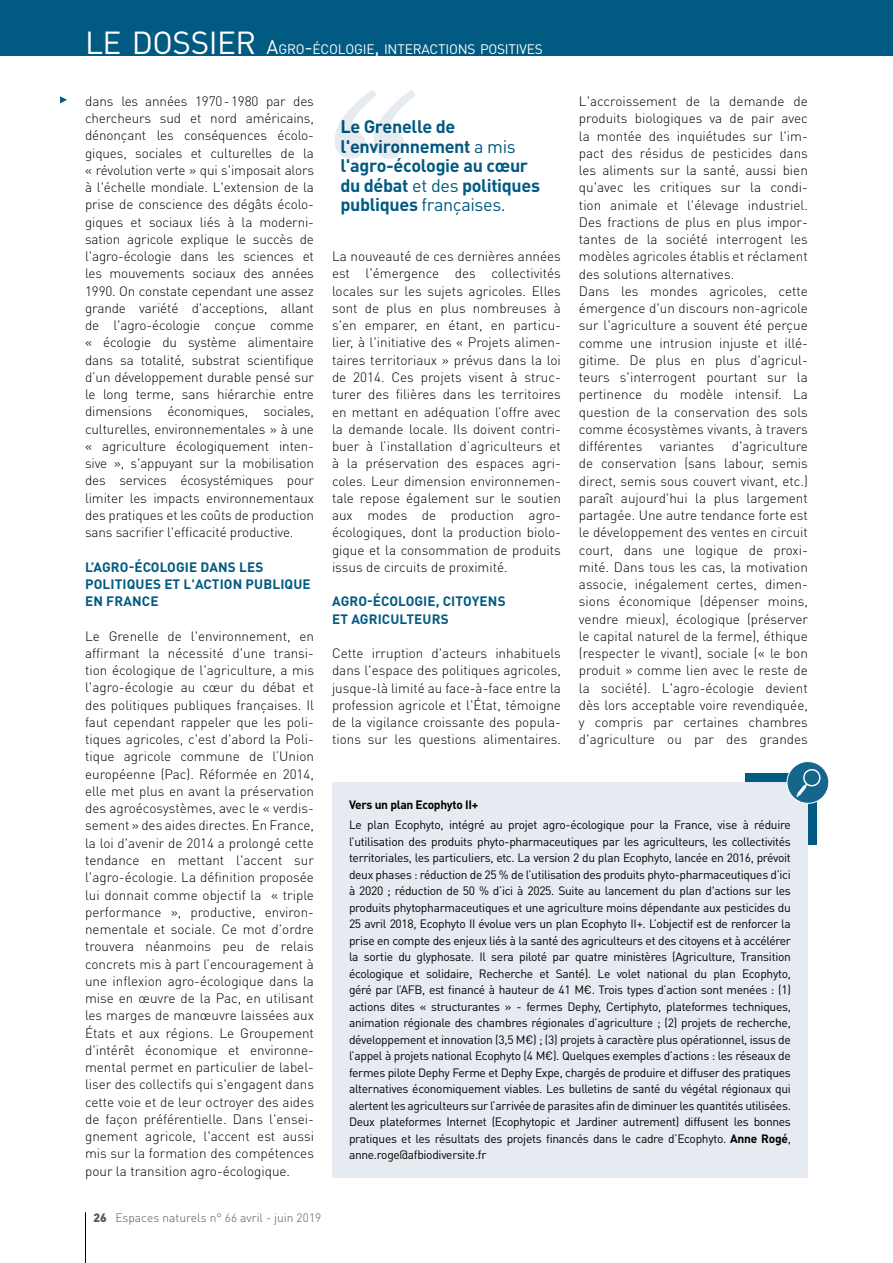
<style>
.page{position:relative;width:893px;height:1263px;background:#fff}
.page>*{position:absolute;margin:0;border:0;box-sizing:border-box;transform-origin:0 0}
.t1{font:700 18px/19.5px "DIN Pro";letter-spacing:-.02em;color:#005a81}
.t2{font:13.65px "DIN Pro";letter-spacing:-.015em;color:#fff}
.t3{font:300 13.5px/17.2px "DIN Pro";color:#000;text-align:justify}
.t4{font:700 13.5px/17.2px "DIN Pro";letter-spacing:.01em;color:#005a81}
.t5{font:12px/16.5px "DIN Pro";letter-spacing:-.025em;color:#000;text-align:justify}
.t6{font:300 12px "DIN Pro";color:#575756}
.t7{font:700 12px "DIN Pro";letter-spacing:-.025em;color:#000}
.s1{font-size:31.5px}
.s2{font-size:19.5px}
.s3{font-weight:400}
.s4{font-weight:700}
.s5{font-weight:900}
</style>
<div class="page">
<hr style="left:85px;top:1212px;width:1px;height:51px;background:#000">
<div style="left:0;top:0;width:893px;height:56px;background:#005a81"></div>
<svg style="left:335px;top:90px;width:80px;height:69px"></svg>
<svg style="left:60px;top:96px;width:7px;height:7px"></svg>
<div style="left:745px;top:773px;width:71px;height:71px;background:#005a81"></div>
<div style="left:332px;top:782px;width:476px;height:396px;background:#e6ebf2"></div>
<svg style="left:786px;top:761px;width:43px;height:44px"></svg>
<p class="t2" style="left:85px;top:40px;width:459px"><span class="s1">LE DOSSIER</span> <span class="s2">A</span>GRO<span class="s2">-</span>ÉCOLOGIE<span class="s2">,</span> INTERACTIONS POSITIVES</p>
<p class="t3" style="left:85px;top:92px;width:230px">dans les années 1970-1980 par des chercheurs sud et nord américains, dénonçant les conséquences écolo&shy;giques, sociales et culturelles de la « révolution verte » qui s'imposait alors à l'échelle mondiale. L'extension de la prise de conscience des dégâts écolo&shy;giques et sociaux liés à la moderni&shy;sation agricole explique le succès de l'agro-écologie dans les sciences et les mouvements sociaux des années 1990. On constate cependant une assez grande variété d'acceptions, allant de l'agro-écologie conçue comme « écologie du système alimentaire dans sa totalité, substrat scientifique d’un développement durable pensé sur le long terme, sans hiérarchie entre dimensions économiques, sociales, culturelles, environnementales » à une « agriculture écologiquement inten&shy;sive », s'appuyant sur la mobilisation des services écosystémiques pour limiter les impacts environnementaux des pratiques et les coûts de production sans sacrifier l'efficacité productive.</p>
<p class="t4" style="left:85px;top:558px;width:227px">L’AGRO-ÉCOLOGIE DANS LES<br>POLITIQUES ET L'ACTION PUBLIQUE<br>EN FRANCE</p>
<p class="t3" style="left:85px;top:627px;width:230px">Le Grenelle de l'environnement, en affirmant la nécessité d'une transi&shy;tion écologique de l'agriculture, a mis l'agro-écologie au cœur du débat et des politiques publiques françaises. Il faut cependant rappeler que les poli&shy;tiques agricoles, c'est d'abord la Poli&shy;tique agricole commune de l’Union européenne (Pac). Réformée en 2014, elle met plus en avant la préservation des agroécosystèmes, avec le « verdis&shy;sement » des aides directes. En France, la loi d'avenir de 2014 a prolongé cette tendance en mettant l'accent sur l'agro-écologie. La définition proposée lui donnait comme objectif la « triple performance », productive, environ&shy;nementale et sociale. Ce mot d'ordre trouvera néanmoins peu de relais concrets mis à part l’encouragement à une inflexion agro-écologique dans la mise en œuvre de la Pac, en utilisant les marges de manœuvre laissées aux États et aux régions. Le Groupement d'intérêt économique et environne&shy;mental permet en particulier de label&shy;liser des collectifs qui s'engagent dans cette voie et de leur octroyer des aides de façon préférentielle. Dans l'ensei&shy;gnement agricole, l'accent est aussi mis sur la formation des compétences pour la transition agro-écologique.</p>
<p class="t3" style="left:579px;top:92px;width:230px;text-align:left">L'accroissement de la demande de produits biologiques va de pair avec la montée des inquiétudes sur l'im&shy;pact des résidus de pesticides dans les aliments sur la santé, aussi bien qu'avec les critiques sur la condi&shy;tion animale et l'élevage industriel.<br>Des fractions de plus en plus impor&shy;tantes de la société interrogent les modèles agricoles établis et réclament des solutions alternatives.<br>Dans les mondes agricoles, cette émergence d'un discours non-agricole sur l'agriculture a souvent été perçue comme une intrusion injuste et illé&shy;gitime. De plus en plus d'agricul&shy;teurs s'interrogent pourtant sur la pertinence du modèle intensif. La question de la conservation des sols comme écosystèmes vivants, à travers différentes</p>
<h1 class="t1" style="left:340px;top:116px;width:201px">Le Grenelle de l'environnement <span class="s3">a mis </span>l'agro-écologie au cœur du débat <span class="s3">et des</span> politiques publiques <span class="s3">françaises.</span></h1>
<p class="t3" style="left:332px;top:247px;width:230px">La nouveauté de ces dernières années est l'émergence des collectivités locales sur les sujets agricoles. Elles sont de plus en plus nombreuses à s'en emparer, en étant, en particu&shy;lier, à l'initiative des « Projets alimen&shy;taires territoriaux » prévus dans la loi de 2014. Ces projets visent à struc&shy;turer des filières dans les territoires en mettant en adéquation l’offre avec la demande locale. Ils doivent contri&shy;buer à l’installation d’agriculteurs et à la préservation des espaces agri&shy;coles. Leur dimension environnemen&shy;tale repose également sur le soutien aux modes de production agro&shy;écologiques, dont la production biolo&shy;gique et la consommation de produits issus de circuits de proximité.</p>
<p class="t4" style="left:332px;top:592px;width:175px">AGRO-ÉCOLOGIE, CITOYENS<br>ET AGRICULTEURS</p>
<p class="t3" style="left:332px;top:644px;width:230px">Cette irruption d'acteurs inhabituels dans l'espace des politiques agricoles, jusque-là limité au face-à-face entre la profession agricole et l'État, témoigne de la vigilance croissante des popula&shy;tions sur les questions alimentaires.</p>
<p class="t3" style="left:579px;top:437px;width:230px;text-indent:153px">d'agriculture de conservation (sans labour, semis direct, semis sous couvert vivant, etc.) paraît aujourd'hui la plus largement partagée. Une autre tendance forte est le développement des ventes en circuit court, dans une logique de proxi&shy;mité. Dans tous les cas, la motivation associe, inégalement certes, dimen&shy;sions économique (dépenser moins, vendre mieux), écologique (préserver le capital naturel de la ferme), éthique (respecter le vivant), sociale (« le bon produit » comme lien avec le reste de la société). L'agro-écologie devient dès lors acceptable voire revendiquée, y compris par certaines chambres d'agriculture ou par des grandes</p>
<p class="t3" style="left:660px;top:437px;width:56px">variantes</p>
<p class="t7" style="left:349px;top:796px;width:131px">Vers un plan Ecophyto II+</p>
<p class="t5" style="left:349px;top:816px;width:443px">Le plan Ecophyto, intégré au projet agro-écologique pour la France, vise à réduire l’utilisation des produits phyto-pharmaceutiques par les agriculteurs, les collectivités territoriales, les particuliers, etc. La version 2 du plan Ecophyto, lancée en 2016, prévoit deux phases : réduction de 25 % de l’utilisation des produits phyto-pharmaceutiques d’ici à 2020 ; réduction de 50 % d’ici à 2025. Suite au lancement du plan d'actions sur les produits phytopharmaceutiques et une agriculture moins dépendante aux pesticides du 25 avril 2018, Ecophyto II évolue vers un plan Ecophyto II+. L’objectif est de renforcer la prise en compte des enjeux liés à la santé des agriculteurs et des citoyens et à accélérer la sortie du glyphosate. Il sera piloté par quatre ministères (Agriculture, Transition écologique et solidaire, Recherche et Santé). Le volet national du plan Ecophyto, géré par l’AFB, est financé à hauteur de 41 M€. Trois types d’action sont menées : (1) actions dites « structurantes » - fermes Dephy, Certiphyto, plateformes techniques, animation régionale des chambres régionales d’agriculture ; (2) projets de recherche, développement et innovation (3,5 M€) ; (3) projets à caractère plus opérationnel, issus de l’appel à projets national Ecophyto (4 M€). Quelques exemples d’actions : les réseaux de fermes pilote Dephy Ferme et Dephy Expe, chargés de produire et diffuser des pratiques alternatives économiquement viables. Les bulletins de santé du végétal régionaux qui alertent les agriculteurs sur l’arrivée de parasites afin de diminuer les quantités utilisées.<br>Deux plateformes Internet (Ecophytopic et Jardiner autrement) diffusent les bonnes pratiques et les résultats des projets financés dans le cadre d’Ecophyto. <span class="s4">Anne Rogé</span>, anne.roge@afbiodiversite.fr</p>
<p class="t6" style="left:93px;top:1210px;width:229px"><span class="s5">26</span> Espaces naturels n° 66 avril - juin 2019</p>
</div>
